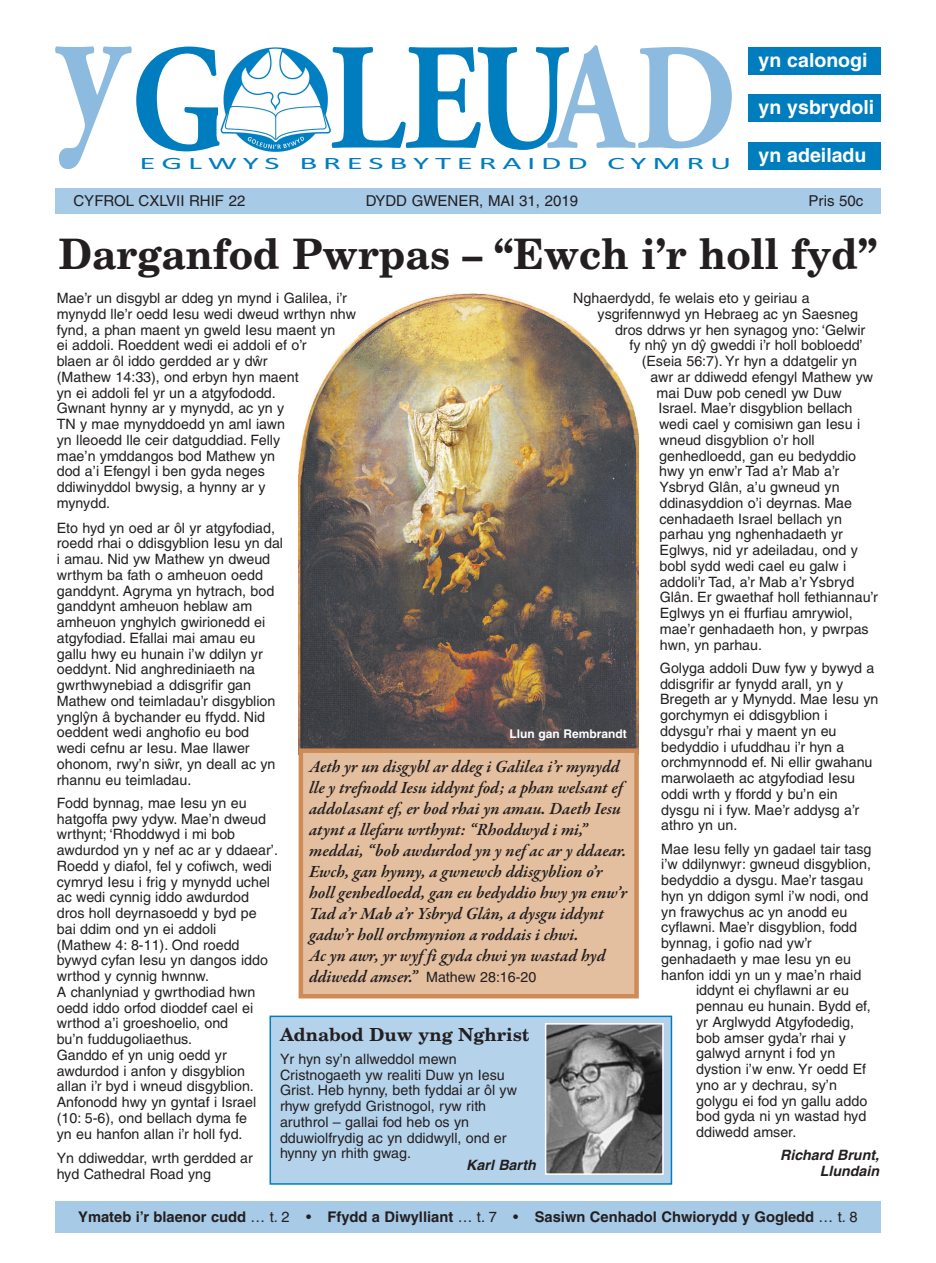
<style>
.page{position:relative;width:936px;height:1263px;background:#fff}
.page>*{position:absolute;margin:0;border:0;box-sizing:border-box;transform-origin:0 0}
.t1{font:700 187.5px "WA Gara";color:#8dbbe0;scale:.8 1}
.t2{font:700 151.5px "WA Gara";letter-spacing:-.01em;color:#007dbe;scale:.85 1}
.t3{font:700 42px "W School";color:#231f20;scale:.95 1}
.t4{font:700 19.5px "W Helv";color:#fff}
.t5{font:700 18px "W School";color:#231f20}
.t6{font:italic 600 17.4px/21px "Garamond Premr Pro";color:#231f20}
.t7{font:17.4px "Calibri";letter-spacing:.175em;color:#007dbe;scale:1.9 1}
.t8{font:15px "W Hel Plain";color:#231f20}
.t9{font:700 14.7px "W Helv";color:#231f20}
.t10{font:14.25px/15.8px "W Hel Plain";color:#231f20}
.t11{font:14.25px/15.8px "W Helv Bol Obliq";color:#231f20;text-align:right}
.t12{font:700 12px "W Helv";color:#fff}
.s1{color:#fff}
.s2{color:#8dbbe0}
.s3{font-family:"W Hel Plain";font-weight:400}
.s4{font-family:"W Hel Plain";font-weight:400;font-style:normal;font-size:14.25px}
</style>
<div class="page">
<div style="left:55px;top:1201px;width:825px;height:32px;background:#a7cae7"></div>
<div style="left:55px;top:188px;width:825px;height:26px;background:#a7cae7"></div>
<div style="left:748px;top:47px;width:132px;height:28px;background:#007dbe"></div>
<div style="left:748px;top:94px;width:132px;height:28px;background:#007dbe"></div>
<div style="left:748px;top:142px;width:132px;height:28px;background:#007dbe"></div>
<img style="left:220px;top:47px;width:111px;height:105px">
<img style="left:298px;top:293px;width:341px;height:462px">
<div style="left:303px;top:753px;width:331px;height:241px;background:#e4bf9f"></div>
<div style="left:298px;top:748px;width:340px;height:250px;border:4px solid #ce8b55"></div>
<div style="left:271px;top:1017px;width:399px;height:166px;background:#b5d2eb"></div>
<div style="left:269px;top:1015px;width:403px;height:170px;border:2px solid #007dbe"></div>
<img style="left:548px;top:1026px;width:112px;height:146px">
<div style="left:545px;top:1023px;width:118px;height:152px;border:2px solid #fff"></div>
<h2 class="t2" style="left:229px;top:7px;width:599px"><span class="s1">O</span>LEU<span class="s2">AD</span></h2>
<h1 class="t1" style="left:57px;top:-52px;width:212px">y<sub>G</sub></h1>
<p class="t7" style="left:140px;top:153px;width:313px">EGLWYS BRESBYTERAIDD CYMRU</p>
<h3 class="t4" style="left:758px;top:48px;width:110px">yn calonogi</h3>
<h3 class="t4" style="left:758px;top:96px;width:117px">yn ysbrydoli</h3>
<h3 class="t4" style="left:758px;top:144px;width:109px">yn adeiladu</h3>
<p class="t8" style="left:73px;top:192px;width:173px">CYFROL CXLVII RHIF 22</p>
<p class="t8" style="left:366px;top:192px;width:214px">DYDD GWENER, MAI 31, 2019</p>
<p class="t8" style="left:808px;top:192px;width:56px">Pris 50c</p>
<h3 class="t3" style="left:59px;top:230px;width:863px">Darganfod Pwrpas – “Ewch i’r holl fyd”</h3>
<p class="t10" style="left:57px;top:290px;width:301px">Mae’r un disgybl ar ddeg yn mynd i Galilea, i’r mynydd lle’r oedd Iesu wedi dweud wrthyn nhw fynd, a phan maent yn gweld Iesu maent yn<br>ei addoli. Roeddent wedi ei addoli ef o’r<br>blaen ar ôl iddo gerdded ar y dfir<br>(Mathew 14:33), ond erbyn hyn maent<br>yn ei addoli fel yr un a atgyfododd.<br>Gwnant hynny ar y mynydd, ac yn y<br>TN y mae mynyddoedd yn aml iawn<br>yn lleoedd lle ceir datguddiad. Felly<br>mae’n ymddangos bod Mathew yn<br>dod a’i Efengyl i ben gyda neges<br>ddiwinyddol bwysig, a hynny ar y<br>mynydd.</p>
<p class="t10" style="left:57px;top:520px;width:228px">Eto hyd yn oed ar ôl yr atgyfodiad, roedd rhai o ddisgyblion Iesu yn dal i amau. Nid yw Mathew yn dweud wrthym ba fath o amheuon oedd ganddynt. Agryma yn hytrach, bod ganddynt amheuon heblaw am amheuon ynghylch gwirionedd ei atgyfodiad. Efallai mai amau eu gallu hwy eu hunain i’w ddilyn yr oeddynt. Nid anghrediniaeth na gwrthwynebiad a ddisgrifir gan<br>Mathew ond teimladau’r disgyblion ynglªn â bychander eu ffydd. Nid oeddent wedi anghofio eu bod<br>wedi cefnu ar Iesu. Mae llawer ohonom, rwy’n sifir, yn deall ac yn rhannu eu teimladau.</p>
<p class="t10" style="left:57px;top:795px;width:223px">Fodd bynnag, mae Iesu yn eu hatgoffa pwy ydyw. Mae’n dweud wrthynt; ‘Rhoddwyd i mi bob awdurdod yn y nef ac ar y ddaear’.<br>Roedd y diafol, fel y cofiwch, wedi cymryd Iesu i frig y mynydd uchel ac wedi cynnig iddo awdurdod dros holl deyrnasoedd y byd pe bai ddim ond yn ei addoli<br>(Mathew 4: 8-11). Ond roedd bywyd cyfan Iesu yn dangos iddo wrthod y cynnig hwnnw.<br>A chanlyniad y gwrthodiad hwn oedd iddo orfod dioddef cael ei wrthod a’i groeshoelio, ond<br>bu’n fuddugoliaethus.<br>Ganddo ef yn unig oedd yr awdurdod i anfon y disgyblion allan i’r byd i wneud disgyblion.<br>Anfonodd hwy yn gyntaf i Israel (10: 5-6), ond bellach dyma fe<br>yn eu hanfon allan i’r holl fyd.</p>
<p class="t10" style="left:57px;top:1150px;width:198px">Yn ddiweddar, wrth gerdded ar hyd Cathedral Road yng</p>
<p class="t10" style="left:573px;top:290px;width:238px">Nghaerdydd, fe welais eto y geiriau a</p>
<p class="t10" style="left:597px;top:306px;width:262px">ysgrifennwyd yn Hebraeg ac yn Saesneg</p>
<p class="t10" style="left:615px;top:322px;width:252px">dros ddrws yr hen synagog yno: ‘Gelwir</p>
<p class="t10" style="left:629px;top:337px;width:235px">fy nhª yn dª gweddi i’r holl bobloedd’</p>
<p class="t10" style="left:641px;top:353px;width:217px">(Eseia 56:7). Yr hyn a ddatgelir yn</p>
<p class="t10" style="left:650px;top:369px;width:224px">awr ar ddiwedd efengyl Mathew yw</p>
<p class="t10" style="left:656px;top:385px;width:186px">mai Duw pob cenedl yw Duw</p>
<p class="t10" style="left:658px;top:400px;width:195px">Israel. Mae’r disgyblion bellach</p>
<p class="t10" style="left:659px;top:416px;width:202px">wedi cael y comisiwn gan Iesu i</p>
<p class="t10" style="left:659px;top:432px;width:157px">wneud disgyblion o’r holl</p>
<p class="t10" style="left:659px;top:448px;width:198px">genhedloedd, gan eu bedyddio</p>
<p class="t10" style="left:659px;top:463px;width:181px">hwy yn enw’r Tad a’r Mab a’r</p>
<p class="t10" style="left:659px;top:479px;width:182px">Ysbryd Glân, a’u gwneud yn</p>
<p class="t10" style="left:659px;top:495px;width:194px">ddinasyddion o’i deyrnas. Mae</p>
<p class="t10" style="left:659px;top:511px;width:184px">cenhadaeth Israel bellach yn</p>
<p class="t10" style="left:659px;top:526px;width:185px">parhau yng nghenhadaeth yr</p>
<p class="t10" style="left:659px;top:542px;width:200px">Eglwys, nid yr adeiladau, ond y</p>
<p class="t10" style="left:659px;top:558px;width:188px">bobl sydd wedi cael eu galw i</p>
<p class="t10" style="left:659px;top:574px;width:196px">addoli’r Tad, a’r Mab a’r Ysbryd</p>
<p class="t10" style="left:659px;top:589px;width:219px">Glân. Er gwaethaf holl fethiannau’r</p>
<p class="t10" style="left:659px;top:605px;width:194px">Eglwys yn ei ffurfiau amrywiol,</p>
<p class="t10" style="left:659px;top:621px;width:210px">mae’r genhadaeth hon, y pwrpas</p>
<p class="t10" style="left:659px;top:637px;width:104px">hwn, yn parhau.</p>
<p class="t10" style="left:660px;top:660px;width:220px">Golyga addoli Duw fyw y bywyd a ddisgrifir ar fynydd arall, yn y<br>Bregeth ar y Mynydd. Mae Iesu yn gorchymyn ei ddisgyblion i ddysgu’r rhai y maent yn eu bedyddio i ufuddhau i’r hyn a orchmynnodd ef. Ni ellir gwahanu marwolaeth ac atgyfodiad Iesu oddi wrth y ffordd y bu’n ein<br>dysgu ni i fyw. Mae’r addysg a’r athro yn un.</p>
<p class="t10" style="left:661px;top:841px;width:212px">Mae Iesu felly yn gadael tair tasg</p>
<p class="t10" style="left:661px;top:856px;width:211px">i’w ddilynwyr: gwneud disgyblion,</p>
<p class="t10" style="left:661px;top:872px;width:203px">bedyddio a dysgu. Mae’r tasgau</p>
<p class="t10" style="left:661px;top:888px;width:209px">hyn yn ddigon syml i’w nodi, ond</p>
<p class="t10" style="left:661px;top:904px;width:188px">yn frawychus ac yn anodd eu</p>
<p class="t10" style="left:661px;top:919px;width:197px">cyflawni. Mae’r disgyblion, fodd</p>
<p class="t10" style="left:661px;top:935px;width:152px">bynnag, i gofio nad yw’r</p>
<p class="t10" style="left:661px;top:951px;width:191px">genhadaeth y mae Iesu yn eu</p>
<p class="t10" style="left:661px;top:967px;width:201px">hanfon iddi yn un y mae’n rhaid</p>
<p class="t10" style="left:696px;top:982px;width:154px">iddynt ei chyflawni ar eu</p>
<p class="t10" style="left:696px;top:998px;width:176px">pennau eu hunain. Bydd ef,</p>
<p class="t10" style="left:696px;top:1014px;width:159px">yr Arglwydd Atgyfodedig,</p>
<p class="t10" style="left:696px;top:1030px;width:151px">bob amser gyda’r rhai y</p>
<p class="t10" style="left:696px;top:1045px;width:141px">galwyd arnynt i fod yn</p>
<p class="t10" style="left:696px;top:1061px;width:172px">dystion i’w enw. Yr oedd Ef</p>
<p class="t10" style="left:696px;top:1077px;width:142px">yno ar y dechrau, sy’n</p>
<p class="t10" style="left:696px;top:1093px;width:173px">golygu ei fod yn gallu addo</p>
<p class="t10" style="left:696px;top:1108px;width:172px">bod gyda ni yn wastad hyd</p>
<p class="t10" style="left:696px;top:1124px;width:102px">ddiwedd amser.</p>
<p class="t11" style="left:780px;top:1147px;width:100px">Richard Brunt,<br>Llundain</p>
<p class="t9" style="left:78px;top:1208px;width:781px">Ymateb i’r blaenor cudd <span class="s3">… t. 2 •</span> Ffydd a Diwylliant <span class="s3">… t. 7 •</span> Sasiwn Cenhadol Chwiorydd y Gogledd <span class="s3">… t. 8</span></p>
<p class="t12" style="left:509px;top:727px;width:119px">Llun gan Rembrandt</p>
<p class="t6" style="left:309px;top:757px;width:320px">Aeth yr un disgybl ar ddeg i Galilea i’r mynydd lle y trefnodd Iesu iddynt fod; a phan welsant ef addolasant ef, er bod rhai yn amau. Daeth Iesu atynt a llefaru wrthynt: “Rhoddwyd i mi,” meddai, “bob awdurdod yn y nef ac ar y ddaear.<br>Ewch, gan hynny, a gwnewch ddisgyblion o’r holl genhedloedd, gan eu bedyddio hwy yn enw’r Tad a’r Mab a’r Ysbryd Glân, a dysgu iddynt gadw’r holl orchmynion a roddais i chwi.<br>Ac yn awr, yr wyf fi gyda chwi yn wastad hyd ddiwedd amser.” <span class="s4">Mathew 28:16-20</span></p>
<p class="t5" style="left:280px;top:1024px;width:251px">Adnabod Duw yng Nghrist</p>
<p class="t10" style="left:280px;top:1051px;width:238px">Yr hyn sy’n allweddol mewn<br>Cristnogaeth yw realiti Duw yn Iesu<br>Grist. Heb hynny, beth fyddai ar ôl yw rhyw grefydd Gristnogol, ryw rith aruthrol – gallai fod heb os yn dduwiolfrydig ac yn ddidwyll, ond er hynny yn rhith gwag.</p>
<p class="t11" style="left:466px;top:1157px;width:71px">Karl Barth</p>
</div>
